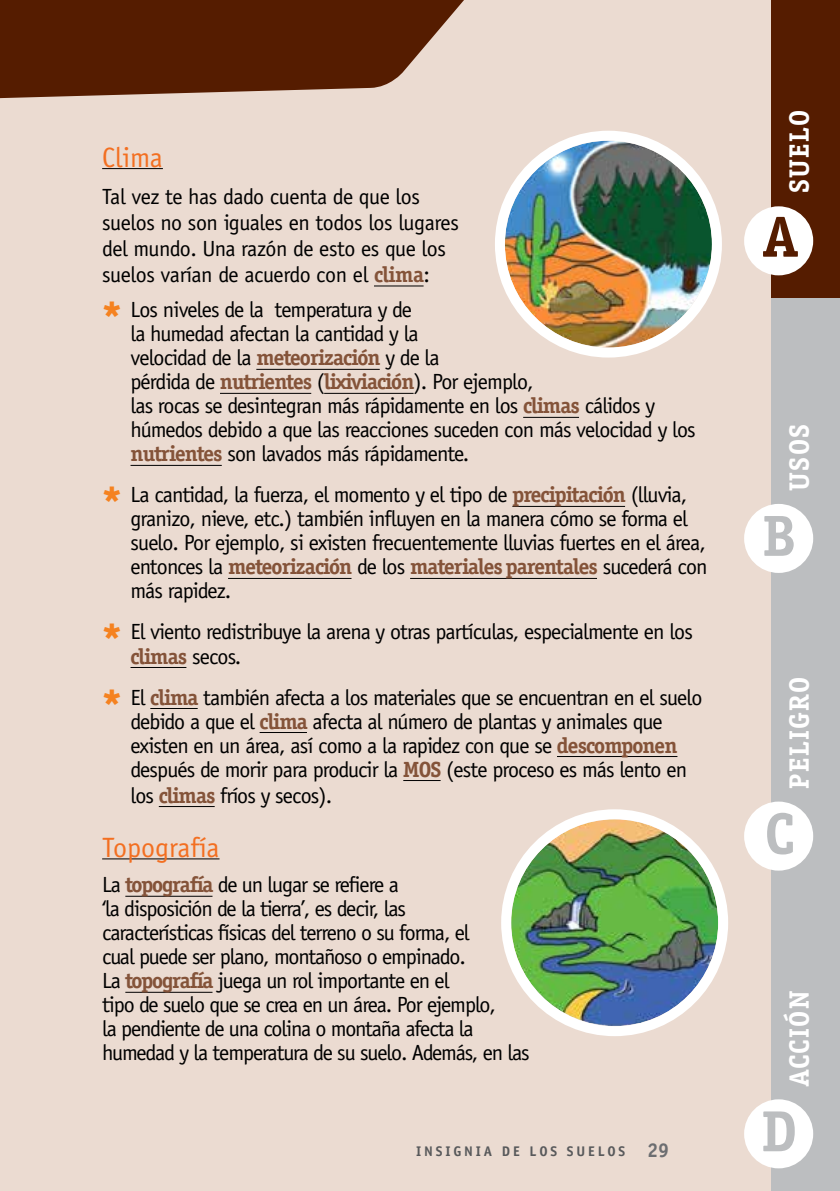
<style>
.page{position:relative;width:840px;height:1191px;background:#fff}
.page>*{position:absolute;margin:0;border:0;box-sizing:border-box;transform-origin:0 0}
.t1{font:700 58px "Officina Ser ITC Std";color:#bcbec0}
.t2{font:700 58px "Officina Ser ITC Std";color:#551c00}
.t3{font:700 28px "Officina Ser ITC Std";color:#fff}
.t4{font:28px "Officina Sans Std";color:#f36f21}
.t5{font:22px/24px "Officina Sans Std";letter-spacing:-.04em;color:#000}
.t6{font:22px/26px "Officina Sans Std";letter-spacing:-.02em;color:#000}
.t7{font:700 22px "Officina Ser ITC Std";letter-spacing:-.04em;color:#845339}
.t8{font:700 20px "Officina Sans Std";color:#6d6e71}
.t9{font:700 14px "Officina Sans Std";color:#58595b}
.s1{font-family:"Officina Ser ITC Std";font-weight:700;color:#845339}
.s2{font-family:"Officina Sans Std";font-weight:400;color:#000}
</style>
<div class="page">
<div style="left:0;top:0;width:839px;height:1191px;background:#ebdbd1"></div>
<div style="left:771px;top:0;width:68px;height:298px;background:#551c00"></div>
<div style="left:771px;top:298px;width:68px;height:297px;background:#bcbec0"></div>
<div style="left:771px;top:595px;width:68px;height:298px;background:#bcbec0"></div>
<div style="left:771px;top:893px;width:68px;height:298px;background:#bcbec0"></div>
<div style="left:743px;top:206px;width:69px;height:69px;background:#fff;border-radius:50%"></div>
<div style="left:743px;top:504px;width:69px;height:69px;background:#fff;border-radius:50%"></div>
<div style="left:743px;top:801px;width:69px;height:69px;background:#fff;border-radius:50%"></div>
<div style="left:743px;top:1099px;width:69px;height:69px;background:#fff;border-radius:50%"></div>
<svg style="left:0;top:0;width:464px;height:99px;background:#6a371d"></svg>
<hr style="left:102px;top:168px;width:61px;height:1px;background:#000">
<hr style="left:374px;top:285px;width:49px;height:1px;background:#000">
<hr style="left:256px;top:369px;width:123px;height:1px;background:#000">
<hr style="left:220px;top:393px;width:91px;height:1px;background:#000">
<hr style="left:324px;top:393px;width:89px;height:1px;background:#000">
<hr style="left:523px;top:417px;width:55px;height:1px;background:#000">
<hr style="left:130px;top:465px;width:92px;height:1px;background:#000">
<hr style="left:512px;top:506px;width:112px;height:1px;background:#000">
<hr style="left:228px;top:578px;width:123px;height:1px;background:#000">
<hr style="left:410px;top:578px;width:186px;height:1px;background:#000">
<hr style="left:130px;top:667px;width:56px;height:1px;background:#000">
<hr style="left:150px;top:708px;width:47px;height:1px;background:#000">
<hr style="left:259px;top:732px;width:48px;height:1px;background:#000">
<hr style="left:556px;top:756px;width:121px;height:1px;background:#000">
<hr style="left:403px;top:780px;width:37px;height:1px;background:#000">
<hr style="left:159px;top:806px;width:55px;height:1px;background:#000">
<hr style="left:102px;top:858px;width:117px;height:1px;background:#000">
<hr style="left:125px;top:896px;width:87px;height:1px;background:#000">
<hr style="left:125px;top:992px;width:87px;height:1px;background:#000">
<img style="left:504px;top:141px;width:207px;height:206px;border-radius:103px">
<div style="left:494px;top:131px;width:227px;height:226px;border:10px solid #fff;border-radius:50%"></div>
<img style="left:511px;top:819px;width:206px;height:207px;border-radius:103px">
<div style="left:501px;top:809px;width:226px;height:227px;border:10px solid #fff;border-radius:50%"></div>
<p class="t4" style="left:102px;top:141px;width:62px">Clima</p>
<p class="t6" style="left:102px;top:183px;width:358px">Tal vez te has dado cuenta de que los suelos no son iguales en todos los lugares del mundo. Una razón de esto es que los suelos varían de acuerdo con el <span class="s1">clima</span>:</p>
<p class="t5" style="left:130px;top:298px;width:566px">Los niveles de la temperatura y de<br>la humedad afectan la cantidad y la<br>velocidad de la <span class="s1">meteorización</span> y de la<br>pérdida de <span class="s1">nutrientes</span> (<span class="s1">lixiviación</span>). Por ejemplo,<br>las rocas se desintegran más rápidamente en los <span class="s1">climas</span> cálidos y húmedos debido a que las reacciones suceden con más velocidad y los <span class="s1">nutrientes</span> son lavados más rápidamente.</p>
<p class="t5" style="left:130px;top:483px;width:576px">La cantidad, la fuerza, el momento y el tipo de <span class="s1">precipitación</span> (lluvia, granizo, nieve, etc.) también influyen en la manera cómo se forma el suelo. Por ejemplo, si existen frecuentemente lluvias fuertes en el área,</p>
<p class="t7" style="left:130px;top:553px;width:578px"><span class="s2">entonces la</span> meteorización <span class="s2">de los</span> materiales parentales <span class="s2">sucederá con</span></p>
<p class="t5" style="left:130px;top:570px;width:563px;line-height:41px">más rapidez.<br>El viento redistribuye la arena y otras partículas, especialmente en los</p>
<p class="t7" style="left:130px;top:642px;width:112px">climas <span class="s2">secos.</span></p>
<p class="t5" style="left:130px;top:685px;width:573px">El <span class="s1">clima</span> también afecta a los materiales que se encuentran en el suelo debido a que el <span class="s1">clima</span> afecta al número de plantas y animales que existen en un área, así como a la rapidez con que se <span class="s1">descomponen </span>después de morir para producir la <span class="s1">MOS</span> (este proceso es más lento en</p>
<p class="t5" style="left:130px;top:783px;width:203px">los <span class="s1">climas</span> fríos y secos).</p>
<p class="t4" style="left:102px;top:831px;width:119px">Topografía</p>
<p class="t5" style="left:102px;top:873px;width:429px">La <span class="s1">topografía</span> de un lugar se refiere a<br>‘la disposición de la tierra’, es decir, las<br>características físicas del terreno o su forma, el<br>cual puede ser plano, montañoso o empinado.<br>La <span class="s1">topografía</span> juega un rol importante en el<br>tipo de suelo que se crea en un área. Por ejemplo,<br>la pendiente de una colina o montaña afecta la humedad y la temperatura de su suelo. Además, en las</p>
<p class="t9" style="left:416px;top:1142px;width:19px">INSIGNIA</p>
<p class="t9" style="left:501px;top:1142px;width:10px">DE</p>
<p class="t9" style="left:529px;top:1142px;width:10px">LOS</p>
<p class="t9" style="left:566px;top:1142px;width:20px">SUELOS</p>
<p class="t8" style="left:646px;top:1137px;width:24px">29</p>
<p class="t3" style="left:781px;top:193px;width:83px;rotate:-90deg">suelo</p>
<h1 class="t2" style="left:763px;top:201px;width:31px">a</h1>
<p class="t3" style="left:781px;top:491px;width:67px;rotate:-90deg">usos</p>
<p class="t3" style="left:781px;top:491px;width:67px;rotate:-90deg">s</p>
<h1 class="t1" style="left:762px;top:500px;width:31px">b</h1>
<p class="t3" style="left:781px;top:788px;width:111px;rotate:-90deg">Peligro</p>
<h1 class="t1" style="left:764px;top:798px;width:25px">c</h1>
<p class="t3" style="left:781px;top:1069px;width:78px;rotate:-90deg">c</p>
<p class="t3" style="left:781px;top:1086px;width:95px;rotate:-90deg">Acción</p>
<h1 class="t1" style="left:761px;top:1095px;width:33px">d</h1>
</div>
